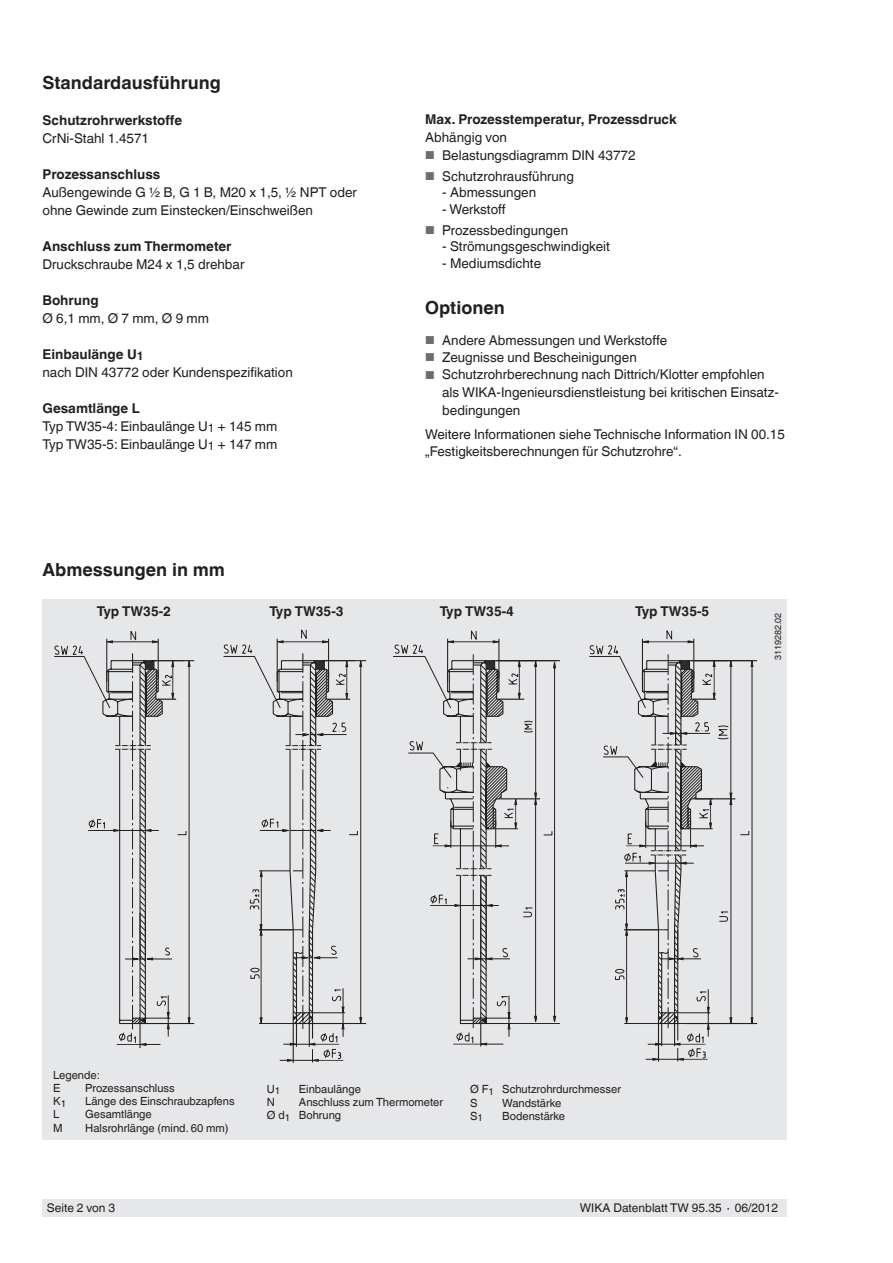
<style>
.page{position:relative;width:893px;height:1263px;background:#fff}
.page>*{position:absolute;margin:0;border:0;box-sizing:border-box;transform-origin:0 0}
.t1{font:700 18px "Helvetica World";color:#231f20}
.t2{font:13.5px/18px "Helvetica World";color:#231f20}
.t3{font:700 13.5px "Helvetica World";color:#231f20}
.t4{font:13.5px "Helvetica World";letter-spacing:.245em;color:#231f20}
.t5{font:12px "Helvetica World";color:#231f20}
.t6{font:11.25px/13.2px "Helvetica World";color:#231f20}
.t7{font:9px "Helvetica World";color:#231f20}
.s1{font-weight:700}
.s2{font-size:11.55px;color:#6c6d70}
</style>
<div class="page">
<div style="left:43px;top:1199px;width:744px;height:17px;background:#e6e7e9"></div>
<div style="left:43px;top:599px;width:744px;height:540px;background:#e6e7e9"></div>
<hr style="left:293px;top:1023px;width:1px;height:40px;background:#231f20">
<hr style="left:140px;top:1018px;width:1px;height:30px;background:#231f20">
<hr style="left:691px;top:660px;width:66px;height:1px;background:#231f20">
<hr style="left:686px;top:1023px;width:71px;height:1px;background:#231f20">
<hr style="left:658px;top:1023px;width:1px;height:39px;background:#231f20">
<svg style="left:54px;top:631px;width:105px;height:200px"></svg>
<svg style="left:101px;top:659px;width:43px;height:336px"></svg>
<svg style="left:117px;top:995px;width:54px;height:51px"></svg>
<svg style="left:144px;top:659px;width:223px;height:365px"></svg>
<svg style="left:393px;top:630px;width:360px;height:431px"></svg>
<svg style="left:223px;top:629px;width:139px;height:433px"></svg>
<h1 class="t1" style="left:43px;top:72px;width:180px">Standardausführung</h1>
<p class="t3" style="left:43px;top:112px;width:141px">Schutzrohrwerkstoffe</p>
<p class="t2" style="left:43px;top:129px;width:108px">CrNi-Stahl 1.4571</p>
<p class="t3" style="left:43px;top:166px;width:119px">Prozessanschluss</p>
<p class="t2" style="left:43px;top:183px;width:316px">Außengewinde G ½ B, G 1 B, M20 x 1,5, ½ NPT oder ohne Gewinde zum Einstecken/Einschweißen</p>
<p class="t3" style="left:43px;top:238px;width:191px">Anschluss zum Thermometer</p>
<p class="t2" style="left:43px;top:255px;width:203px">Druckschraube M24 x 1,5 drehbar</p>
<p class="t3" style="left:43px;top:292px;width:58px">Bohrung</p>
<p class="t4" style="left:43px;top:310px;width:168px">Ø6,1mm,Ø7mm,Ø9mm</p>
<p class="t2" style="left:43px;top:345px;width:252px"><span class="s1">Einbaulänge U</span><sub>1<br></sub>nach DIN 43772 oder Kundenspezifikation</p>
<p class="t2" style="left:43px;top:399px;width:236px"><span class="s1">Gesamtlänge L<br></span>Typ TW35-4: Einbaulänge U<sub>1</sub> + 145 mm<br>Typ TW35-5: Einbaulänge U<sub>1</sub> + 147 mm</p>
<h1 class="t1" style="left:43px;top:560px;width:184px">Abmessungen in mm</h1>
<p class="t3" style="left:425px;top:112px;width:253px">Max. Prozesstemperatur, Prozessdruck</p>
<p class="t2" style="left:425px;top:128px;width:83px">Abhängig von</p>
<p class="t2" style="left:425px;top:146px;width:212px"><span class="s2">■</span> Belastungsdiagramm DIN 43772</p>
<p class="t2" style="left:425px;top:167px;width:150px"><span class="s2">■</span> Schutzrohrausführung</p>
<p class="t2" style="left:442px;top:183px;width:95px">- Abmessungen</p>
<p class="t2" style="left:442px;top:200px;width:65px">- Werkstoff</p>
<p class="t2" style="left:425px;top:221px;width:144px"><span class="s2">■</span> Prozessbedingungen</p>
<p class="t2" style="left:442px;top:237px;width:169px">- Strömungsgeschwindigkeit</p>
<p class="t2" style="left:442px;top:254px;width:100px">- Mediumsdichte</p>
<h1 class="t1" style="left:425px;top:297px;width:81px">Optionen</h1>
<p class="t2" style="left:425px;top:331px;width:244px"><span class="s2">■</span> Andere Abmessungen und Werkstoffe</p>
<p class="t2" style="left:425px;top:348px;width:213px"><span class="s2">■</span> Zeugnisse und Bescheinigungen</p>
<p class="t2" style="left:442px;top:366px;width:338px;line-height:17.5px;text-indent:-17px"><span class="s2">■</span> Schutzrohrberechnung nach Dittrich/Klotter empfohlen als WIKA-Ingenieursdienstleistung bei kritischen Einsatz&shy;bedingungen</p>
<p class="t2" style="left:425px;top:425px;width:361px;line-height:17.2px">Weitere Informationen siehe Technische Information IN 00.15 „Festigkeitsberechnungen für Schutzrohre“.</p>
<p class="t3" style="left:97px;top:603px;width:76px">Typ TW35-2</p>
<p class="t3" style="left:269px;top:603px;width:76px">Typ TW35-3</p>
<p class="t3" style="left:440px;top:603px;width:76px">Typ TW35-4</p>
<p class="t3" style="left:635px;top:603px;width:76px">Typ TW35-5</p>
<p class="t7" style="left:773px;top:660px;width:49px;rotate:-90deg">3119282.02</p>
<p class="t6" style="left:53px;top:1068px;width:48px">Legende:<br>E</p>
<p class="t6" style="left:85px;top:1081px;width:91px">Prozessanschluss</p>
<p class="t6" style="left:53px;top:1095px;width:14px">K<sub>1</sub></p>
<p class="t6" style="left:85px;top:1095px;width:151px">Länge des Einschraubzapfens</p>
<p class="t6" style="left:53px;top:1108px;width:8px">L</p>
<p class="t6" style="left:85px;top:1108px;width:68px">Gesamtlänge</p>
<p class="t6" style="left:53px;top:1121px;width:11px">M</p>
<p class="t6" style="left:85px;top:1121px;width:145px">Halsrohrlänge (mind. 60 mm)</p>
<p class="t6" style="left:267px;top:1082px;width:15px">U<sub>1</sub></p>
<p class="t6" style="left:299px;top:1082px;width:64px">Einbaulänge</p>
<p class="t6" style="left:267px;top:1095px;width:10px">N</p>
<p class="t6" style="left:267px;top:1095px;width:178px;text-indent:32px">Anschluss zum Thermometer<br>Ø d<sub>1</sub> Bohrung</p>
<p class="t6" style="left:470px;top:1083px;width:152px">Ø F<sub>1</sub> Schutzrohrdurchmesser<br>S</p>
<p class="t6" style="left:502px;top:1096px;width:61px">Wandstärke</p>
<p class="t6" style="left:470px;top:1109px;width:14px">S<sub>1</sub></p>
<p class="t6" style="left:502px;top:1109px;width:64px">Bodenstärke</p>
<p class="t5" style="left:47px;top:1200px;width:70px">Seite 2 von 3</p>
<p class="t5" style="left:580px;top:1200px;width:200px">WIKA Datenblatt TW 95.35 ∙ 06/2012</p>
</div>
